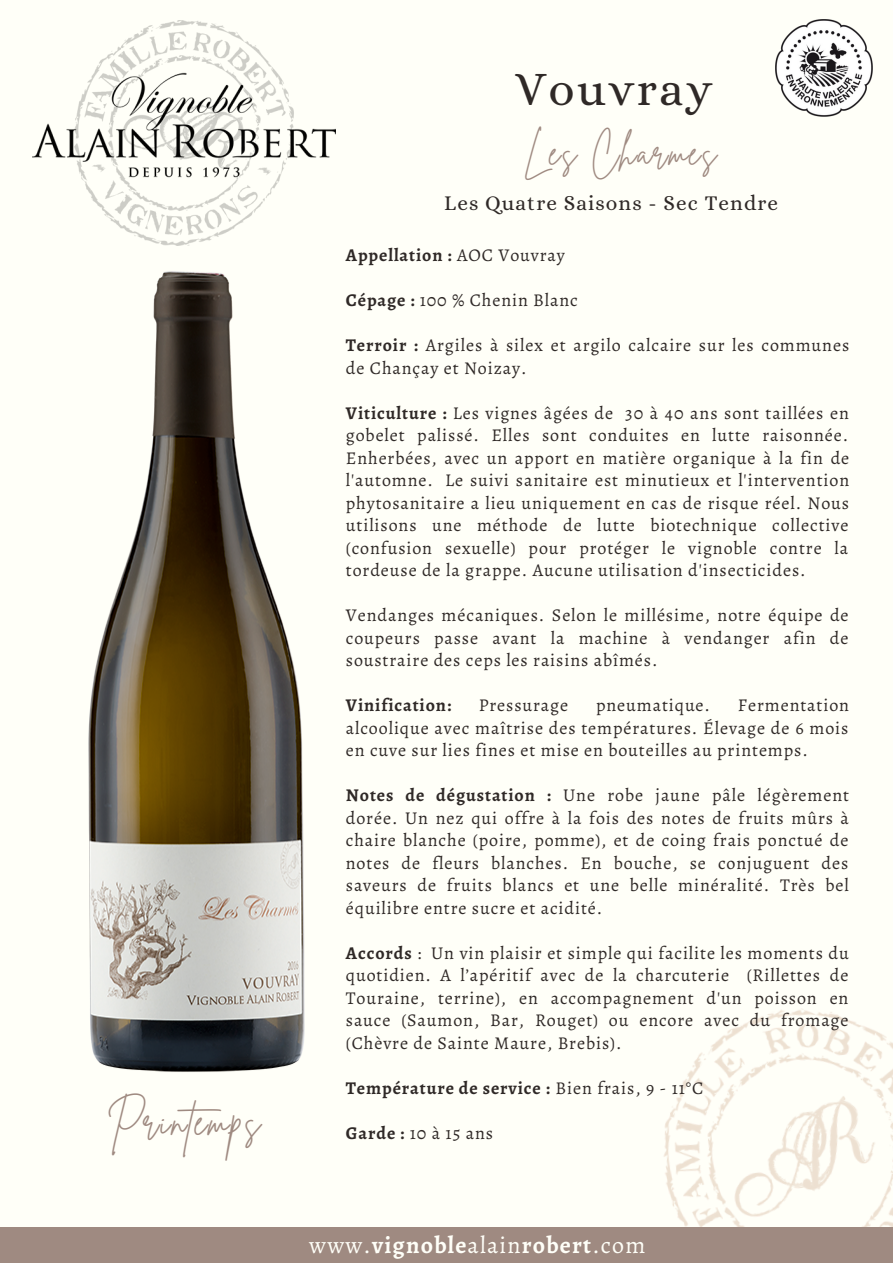
<style>
.page{position:relative;width:893px;height:1264px;background:#fff}
.page>*{position:absolute;margin:0;border:0;box-sizing:border-box;transform-origin:0 0}
.t1{font:48px "Alice";letter-spacing:.05em;color:#2f2927}
.t2{font:39px "Brittany Signature";letter-spacing:.05em;color:#9f8a81}
.t3{font:36px "Brittany Signature";letter-spacing:.05em;color:#9f8a81}
.t4{font:700 24px "Alegreya";letter-spacing:.05em;color:#fffff8}
.t5{font:21.15px "Alice";letter-spacing:.05em;color:#2f2927}
.t6{font:18px/22.5px "Alegreya";letter-spacing:.05em;color:#2f2927;text-align:justify}
.t7{font:700 18px "Alegreya";letter-spacing:.05em;color:#2f2927}
.s1{font-weight:400}
.s2{font-weight:700}
</style>
<div class="page">
<div style="left:0;top:0;width:892px;height:1262px;background:#fffff8"></div>
<img style="left:664px;top:1009px;width:228px;height:217px">
<div style="left:0;top:1226px;width:892px;height:36px;background:#9f8a81"></div>
<img style="left:32px;top:21px;width:303px;height:183px">
<img style="left:88px;top:204px;width:217px;height:868px">
<img style="left:775px;top:19px;width:98px;height:98px">
<h2 class="t2" style="left:107px;top:1096px;width:155px">Printemps</h2>
<h1 class="t1" style="left:515px;top:61px;width:199px">Vouvray</h1>
<h3 class="t3" style="left:523px;top:129px;width:195px">Les Charmes</h3>
<p class="t5" style="left:444px;top:191px;width:335px">Les Quatre Saisons - Sec Tendre</p>
<p class="t7" style="left:346px;top:243px;width:220px">Appellation : <span class="s1">AOC Vouvray</span></p>
<p class="t6" style="left:346px;top:289px;width:233px"><span class="s2">Cépage :</span> 100 % Chenin Blanc</p>
<p class="t6" style="left:346px;top:334px;width:505px"><span class="s2">Terroir :</span> Argiles à silex et argilo calcaire sur les communes de Chançay et Noizay.</p>
<p class="t6" style="left:346px;top:401px;width:505px"><span class="s2">Viticulture :</span> Les vignes âgées de 30 à 40 ans sont taillées en gobelet palissé. Elles sont conduites en lutte raisonnée.<br>Enherbées, avec un apport en matière organique à la fin de l'automne. Le suivi sanitaire est minutieux et l'intervention phytosanitaire a lieu uniquement en cas de risque réel. Nous utilisons une méthode de lutte biotechnique collective (confusion sexuelle) pour protéger le vignoble contre la tordeuse de la grappe. Aucune utilisation d'insecticides.</p>
<p class="t6" style="left:346px;top:604px;width:504px">Vendanges mécaniques. Selon le millésime, notre équipe de coupeurs passe avant la machine à vendanger afin de soustraire des ceps les raisins abîmés.</p>
<p class="t7" style="left:346px;top:693px;width:107px">Vinification:</p>
<p class="t6" style="left:478px;top:694px;width:91px">Pressurage</p>
<p class="t6" style="left:596px;top:694px;width:115px">pneumatique.</p>
<p class="t6" style="left:346px;top:694px;width:504px;text-indent:392px">Fermentation alcoolique avec maîtrise des températures. Élevage de 6 mois en cuve sur lies fines et mise en bouteilles au printemps.</p>
<p class="t6" style="left:346px;top:783px;width:504px"><span class="s2">Notes de dégustation :</span> Une robe jaune pâle légèrement dorée. Un nez qui offre à la fois des notes de fruits mûrs à chaire blanche (poire, pomme), et de coing frais ponctué de notes de fleurs blanches. En bouche, se conjuguent des saveurs de fruits blancs et une belle minéralité. Très bel équilibre entre sucre et acidité.</p>
<p class="t6" style="left:346px;top:941px;width:504px"><span class="s2">Accords</span> : Un vin plaisir et simple qui facilite les moments du quotidien. A l’apéritif avec de la charcuterie (Rillettes de Touraine, terrine), en accompagnement d'un poisson en sauce (Saumon, Bar, Rouget) ou encore avec du fromage (Chèvre de Sainte Maure, Brebis).</p>
<p class="t7" style="left:346px;top:1075px;width:359px">Température de service : <span class="s1">Bien frais, 9 - 11°C</span></p>
<p class="t6" style="left:346px;top:1121px;width:149px"><span class="s2">Garde :</span> 10 à 15 ans</p>
<h3 class="t4" style="left:309px;top:1228px;width:337px"><span class="s1">www.</span>vignoble<span class="s1">alain</span>robert<span class="s1">.com</span></h3>
</div>
